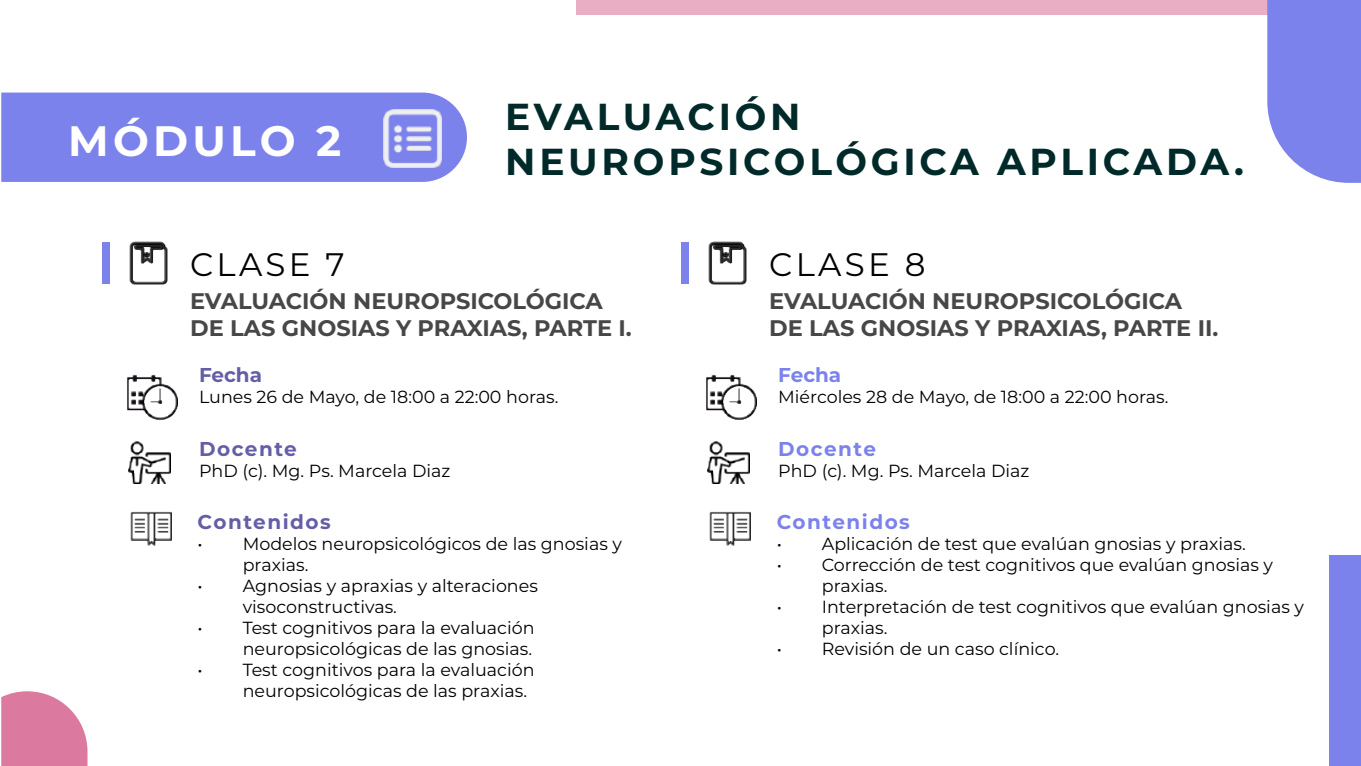
<style>
.page{position:relative;width:1361px;height:766px;background:#fff}
.page>*{position:absolute;margin:0;border:0;box-sizing:border-box;transform-origin:0 0}
.t1{font:700 42.5px "Montserrat";letter-spacing:.1em;color:#fff}
.t2{font:700 37.5px/45px "Montserrat";letter-spacing:.1em;color:#002a29}
.t3{font:32.5px "Montserrat";letter-spacing:.1em;color:#000}
.t4{font:700 22.5px/27px "Montserrat";color:#474747}
.t5{font:700 20px "Montserrat";letter-spacing:.075em;color:#645ea6}
.t6{font:700 20px "Montserrat";letter-spacing:.075em;color:#7c82ec}
.t7{font:17.5px/21px "Montserrat";color:#000}
</style>
<div class="page">
<div style="left:576px;top:0;width:785px;height:15px;background:#eaaec4"></div>
<div style="left:1px;top:92px;width:466px;height:90px;background:#7c82ec"></div>
<svg style="left:1267px;top:0;width:94px;height:183px;background:#878ded"></svg>
<svg style="left:1px;top:691px;width:86px;height:74px;background:#e08aaa"></svg>
<div style="left:1329px;top:555px;width:32px;height:210px;background:#7c82ec"></div>
<img style="left:383px;top:109px;width:58px;height:58px">
<div style="left:103px;top:242px;width:7px;height:41px;background:#7c82ec"></div>
<img style="left:129px;top:241px;width:39px;height:44px">
<img style="left:127px;top:374px;width:50px;height:45px">
<img style="left:128px;top:441px;width:43px;height:42px">
<img style="left:130px;top:512px;width:41px;height:34px">
<div style="left:682px;top:242px;width:7px;height:41px;background:#7c82ec"></div>
<img style="left:708px;top:241px;width:39px;height:44px">
<img style="left:706px;top:374px;width:50px;height:45px">
<img style="left:707px;top:441px;width:43px;height:42px">
<img style="left:709px;top:512px;width:41px;height:34px">
<h1 class="t1" style="left:68px;top:110px;width:274px">MÓDULO 2</h1>
<h3 class="t3" style="left:190px;top:242px;width:156px">CLASE 7</h3>
<h2 class="t2" style="left:505px;top:92px;width:740px">EVALUACIÓN<br>NEUROPSICOLÓGICA APLICADA.</h2>
<h3 class="t3" style="left:769px;top:242px;width:158px">CLASE 8</h3>
<p class="t4" style="left:190px;top:288px;width:443px">EVALUACIÓN NEUROPSICOLÓGICA<br>DE LAS GNOSIAS Y PRAXIAS, PARTE I.</p>
<p class="t5" style="left:199px;top:360px;width:65px">Fecha</p>
<p class="t7" style="left:199px;top:385px;width:361px">Lunes 26 de Mayo, de 18:00 a 22:00 horas.</p>
<p class="t5" style="left:199px;top:434px;width:99px">Docente</p>
<p class="t7" style="left:199px;top:459px;width:253px">PhD (c). Mg. Ps. Marcela Diaz</p>
<p class="t5" style="left:198px;top:507px;width:135px">Contenidos</p>
<p class="t7" style="left:243px;top:532px;width:381px;text-indent:-45px">• Modelos neuropsicológicos de las gnosias y praxias.</p>
<p class="t7" style="left:243px;top:574px;width:297px;text-indent:-45px">• Agnosias y apraxias y alteraciones visoconstructivas.</p>
<p class="t7" style="left:198px;top:616px;width:338px;text-align:right">• Test cognitivos para la evaluación neuropsicológicas de las gnosias.</p>
<p class="t7" style="left:243px;top:658px;width:293px;text-indent:-45px">• Test cognitivos para la evaluación neuropsicológicas de las praxias.</p>
<p class="t4" style="left:769px;top:288px;width:451px">EVALUACIÓN NEUROPSICOLÓGICA<br>DE LAS GNOSIAS Y PRAXIAS, PARTE II.</p>
<p class="t6" style="left:778px;top:360px;width:65px">Fecha</p>
<p class="t7" style="left:778px;top:385px;width:392px">Miércoles 28 de Mayo, de 18:00 a 22:00 horas.</p>
<p class="t6" style="left:778px;top:434px;width:99px">Docente</p>
<p class="t7" style="left:778px;top:459px;width:253px">PhD (c). Mg. Ps. Marcela Diaz</p>
<p class="t6" style="left:777px;top:507px;width:135px">Contenidos</p>
<p class="t7" style="left:777px;top:532px;width:470px">• Aplicación de test que evalúan gnosias y praxias.</p>
<p class="t7" style="left:822px;top:553px;width:453px;text-indent:-45px">• Corrección de test cognitivos que evalúan gnosias y praxias.</p>
<p class="t7" style="left:822px;top:595px;width:484px;text-indent:-45px">• Interpretación de test cognitivos que evalúan gnosias y praxias.</p>
<p class="t7" style="left:777px;top:637px;width:284px">• Revisión de un caso clínico.</p>
</div>
